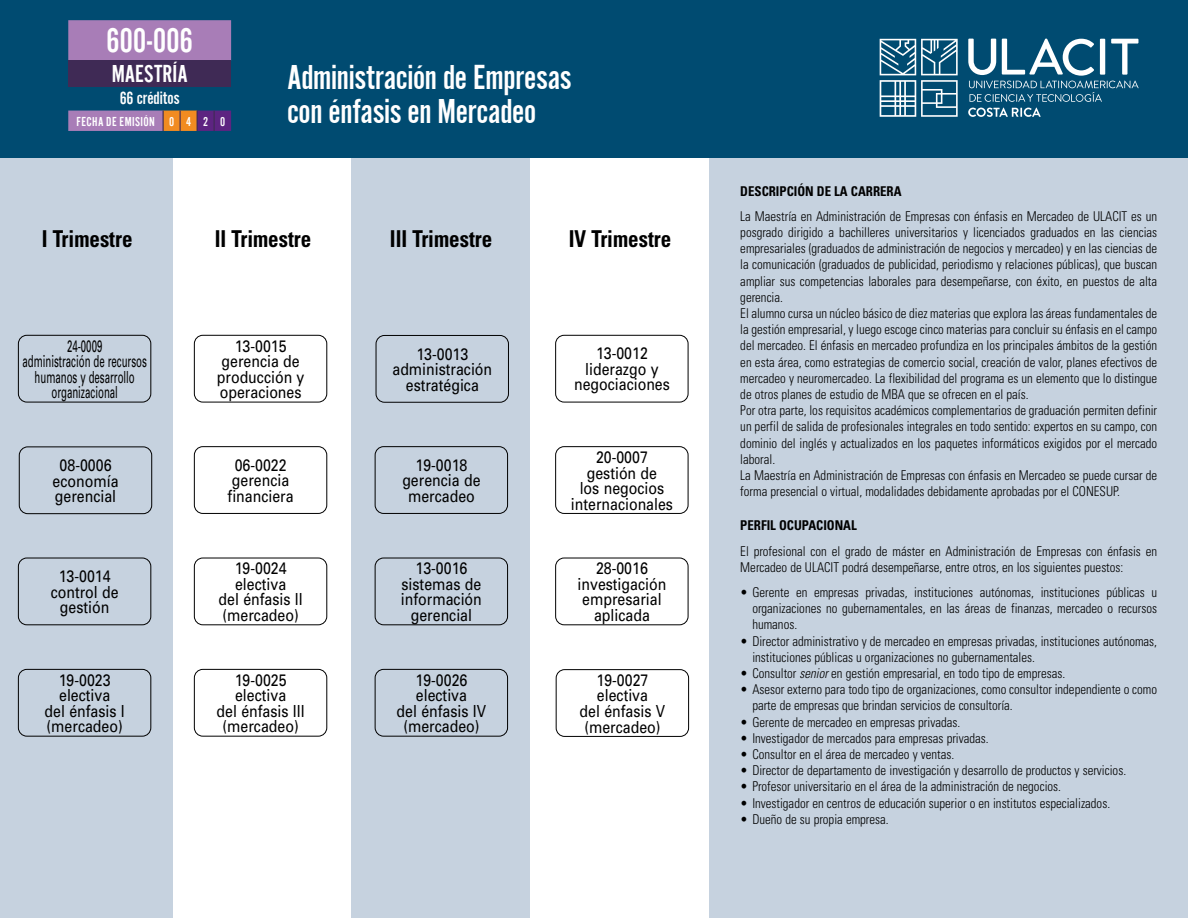
<style>
.page{position:relative;width:1188px;height:918px;background:#fff}
.page>*{position:absolute;margin:0;border:0;box-sizing:border-box;transform-origin:0 0}
.t1{font:36px/34.5px "Alternate Got No 2 D";letter-spacing:-.005em;color:#fff}
.t2{font:25.5px "Alternate Got No 2 D";color:#fff}
.t3{font:700 condensed 23.25px "Univers";color:#000;scale:.9 1}
.t4{font:18.6px "Alternate Got No 2 D";color:#fff}
.t5{font:16.65px/15.5px "Univers";color:#000;text-align:center;scale:.85 1}
.t6{font:16.65px/15.5px "Univers";color:#000;text-align:center;scale:.58 1}
.t7{font:300 condensed 13.5px/16.2px "Univers";color:#000;scale:.95 1}
.t8{font:700 condensed 13.5px "Univers";color:#000;scale:.95 1}
.t9{font:13.5px "Alternate Got No 2 D";letter-spacing:.03em;color:#fff}
.s1{font-style:italic}
</style>
<div class="page">
<div style="left:0;top:156px;width:173px;height:762px;background:#c6d2df"></div>
<div style="left:352px;top:156px;width:178px;height:762px;background:#c6d2df"></div>
<div style="left:710px;top:156px;width:478px;height:762px;background:#c6d2df"></div>
<div style="left:194px;top:558px;width:133px;height:67px;border:1px solid #000;border-radius:9px"></div>
<div style="left:555px;top:335px;width:133px;height:67px;border:1px solid #000;border-radius:9px"></div>
<div style="left:194px;top:446px;width:133px;height:68px;border:1px solid #000;border-radius:9px"></div>
<div style="left:18px;top:558px;width:133px;height:67px;border:1px solid #000;border-radius:9px"></div>
<div style="left:19px;top:447px;width:133px;height:67px;border:1px solid #000;border-radius:9px"></div>
<div style="left:18px;top:335px;width:133px;height:67px;border:1px solid #000;border-radius:9px"></div>
<div style="left:194px;top:669px;width:133px;height:68px;border:1px solid #000;border-radius:9px"></div>
<div style="left:376px;top:335px;width:133px;height:68px;border:1px solid #000;border-radius:9px"></div>
<div style="left:555px;top:446px;width:133px;height:68px;border:1px solid #000;border-radius:9px"></div>
<div style="left:194px;top:335px;width:133px;height:67px;border:1px solid #000;border-radius:9px"></div>
<div style="left:556px;top:669px;width:133px;height:68px;border:1px solid #000;border-radius:9px"></div>
<div style="left:375px;top:558px;width:133px;height:67px;border:1px solid #000;border-radius:9px"></div>
<div style="left:555px;top:558px;width:133px;height:67px;border:1px solid #000;border-radius:9px"></div>
<div style="left:375px;top:669px;width:133px;height:68px;border:1px solid #000;border-radius:9px"></div>
<div style="left:18px;top:669px;width:133px;height:68px;border:1px solid #000;border-radius:9px"></div>
<div style="left:375px;top:446px;width:133px;height:68px;border:1px solid #000;border-radius:9px"></div>
<div style="left:0;top:0;width:1188px;height:157px;background:#004b71"></div>
<svg style="left:968px;top:108px;width:73px;height:9px"></svg>
<svg style="left:880px;top:39px;width:78px;height:78px"></svg>
<svg style="left:968px;top:39px;width:171px;height:63px"></svg>
<svg style="left:68px;top:20px;width:163px;height:111px"></svg>
<h1 class="t1" style="left:106px;top:23px;width:88px">600-006</h1>
<h2 class="t2" style="left:112px;top:61px;width:77px">MAESTRÍA</h2>
<h3 class="t4" style="left:120px;top:89px;width:61px">66 créditos</h3>
<p class="t9" style="left:76px;top:114px;width:150px">FECHA DE EMISIÓN 0 4 2 0</p>
<h1 class="t1" style="left:287px;top:60px;width:286px">Administración de Empresas con énfasis en Mercadeo</h1>
<h3 class="t3" style="left:42px;top:224px;width:102px">I Trimestre</h3>
<h3 class="t3" style="left:215px;top:224px;width:109px">II Trimestre</h3>
<h3 class="t3" style="left:390px;top:224px;width:115px">III Trimestre</h3>
<h3 class="t3" style="left:569px;top:224px;width:115px">IV Trimestre</h3>
<p class="t6" style="left:23px;top:338px;width:216px">24-0009<br>administración de recursos humanos y desarrollo organizacional</p>
<p class="t5" style="left:53px;top:458px;width:79px">08-0006 economía gerencial</p>
<p class="t5" style="left:51px;top:569px;width:81px">13-0014 control de gestión</p>
<p class="t5" style="left:45px;top:672px;width:96px">19-0023 electiva<br>del énfasis I (mercadeo)</p>
<p class="t5" style="left:217px;top:338px;width:105px">13-0015 gerencia de producción y operaciones</p>
<p class="t5" style="left:228px;top:457px;width:79px">06-0022 gerencia financiera</p>
<p class="t5" style="left:219px;top:561px;width:100px">19-0024 electiva<br>del énfasis II (mercadeo)</p>
<p class="t5" style="left:217px;top:672px;width:105px">19-0025 electiva<br>del énfasis III (mercadeo)</p>
<p class="t5" style="left:392px;top:346px;width:119px">13-0013 administración estratégica</p>
<p class="t5" style="left:402px;top:457px;width:94px">19-0018 gerencia de mercadeo</p>
<p class="t5" style="left:574px;top:346px;width:114px">13-0012 liderazgo y negociaciones</p>
<p class="t5" style="left:571px;top:450px;width:122px">20-0007 gestión de<br>los negocios internacionales</p>
<p class="t5" style="left:401px;top:561px;width:97px">13-0016 sistemas de información gerencial</p>
<p class="t5" style="left:578px;top:561px;width:106px">28-0016 investigación empresarial aplicada</p>
<p class="t5" style="left:397px;top:672px;width:107px">19-0026 electiva<br>del énfasis IV (mercadeo)</p>
<p class="t5" style="left:580px;top:673px;width:102px">19-0027 electiva<br>del énfasis V (mercadeo)</p>
<p class="t8" style="left:740px;top:182px;width:171px">DESCRIPCIÓN DE LA CARRERA</p>
<p class="t7" style="left:740px;top:208px;width:440px">La Maestría en Administración de Empresas con énfasis en Mercadeo de ULACIT es un posgrado dirigido a bachilleres universitarios y licenciados graduados en las ciencias empresariales (graduados de administración de negocios y mercadeo) y en las ciencias de la comunicación (graduados de publicidad, periodismo y relaciones públicas), que buscan ampliar sus competencias laborales para desempeñarse, con éxito, en puestos de alta gerencia.<br>El alumno cursa un núcleo básico de diez materias que explora las áreas fundamentales de la gestión empresarial, y luego escoge cinco materias para concluir su énfasis en el campo del mercadeo. El énfasis en mercadeo profundiza en los principales ámbitos de la gestión en esta área, como estrategias de comercio social, creación de valor, planes efectivos de mercadeo y neuromercadeo. La flexibilidad del programa es un elemento que lo distingue de otros planes de estudio de MBA que se ofrecen en el país.<br>Por otra parte, los requisitos académicos complementarios de graduación permiten definir un perfil de salida de profesionales integrales en todo sentido: expertos en su campo, con dominio del inglés y actualizados en los paquetes informáticos exigidos por el mercado laboral.<br>La Maestría en Administración de Empresas con énfasis en Mercadeo se puede cursar de forma presencial o virtual, modalidades debidamente aprobadas por el CONESUP.</p>
<p class="t8" style="left:740px;top:517px;width:124px">PERFIL OCUPACIONAL</p>
<p class="t7" style="left:740px;top:543px;width:440px">El profesional con el grado de máster en Administración de Empresas con énfasis en<br>Mercadeo de ULACIT podrá desempeñarse, entre otros, en los siguientes puestos:</p>
<p class="t7" style="left:752px;top:584px;width:428px;text-align:justify;text-indent:-12px">• Gerente en empresas privadas, instituciones autónomas, instituciones públicas u organizaciones no gubernamentales, en las áreas de finanzas, mercadeo o recursos humanos.</p>
<p class="t7" style="left:752px;top:633px;width:428px;text-indent:-12px">• Director administrativo y de mercadeo en empresas privadas, instituciones autónomas, instituciones públicas u organizaciones no gubernamentales.</p>
<p class="t7" style="left:740px;top:665px;width:344px">• Consultor <span class="s1">senior</span> en gestión empresarial, en todo tipo de empresas.</p>
<p class="t7" style="left:752px;top:681px;width:428px;text-indent:-12px">• Asesor externo para todo tipo de organizaciones, como consultor independiente o como parte de empresas que brindan servicios de consultoría.</p>
<p class="t7" style="left:740px;top:714px;width:233px">• Gerente de mercadeo en empresas privadas.</p>
<p class="t7" style="left:740px;top:730px;width:263px">• Investigador de mercados para empresas privadas.</p>
<p class="t7" style="left:740px;top:746px;width:227px">• Consultor en el área de mercadeo y ventas.</p>
<p class="t7" style="left:740px;top:762px;width:408px">• Director de departamento de investigación y desarrollo de productos y servicios.</p>
<p class="t7" style="left:740px;top:778px;width:339px">• Profesor universitario en el área de la administración de negocios.</p>
<p class="t7" style="left:740px;top:795px;width:391px">• Investigador en centros de educación superior o en institutos especializados.</p>
<p class="t7" style="left:740px;top:811px;width:158px">• Dueño de su propia empresa.</p>
</div>
